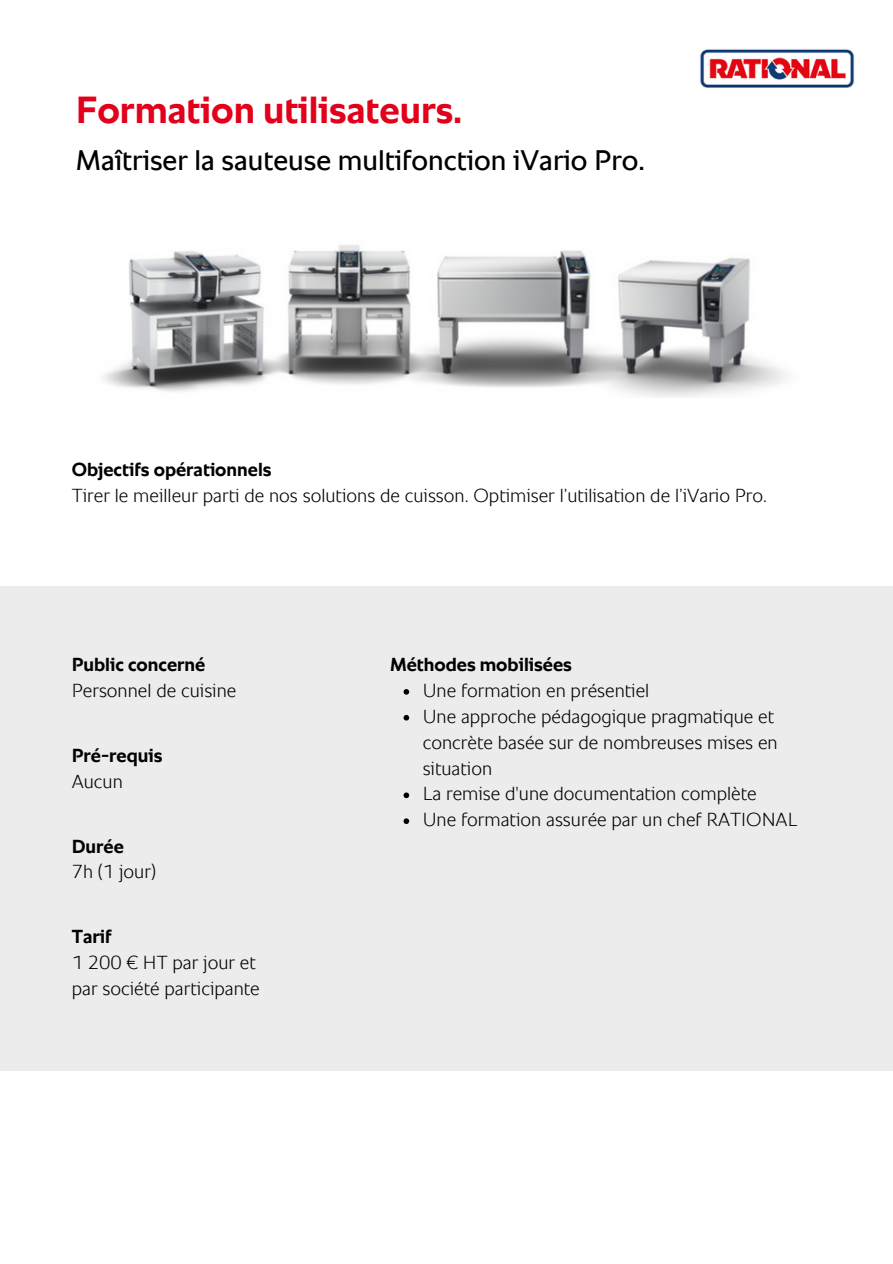
<style>
.page{position:relative;width:893px;height:1264px;background:#fff}
.page>*{position:absolute;margin:0;border:0;box-sizing:border-box;transform-origin:0 0}
.t1{font:700 38.4px "RATIONAL Sans TT";color:#e2001a}
.t2{font:28.8px "RATIONAL Sans TT";color:#000}
.t3{font:300 19.2px/25.8px "RATIONAL Sans TT";color:#000}
.t4{font:700 19.2px "RATIONAL Sans TT";color:#000}
</style>
<div class="page">
<div style="left:0;top:586px;width:892px;height:484px;background:#ececec"></div>
<img style="left:700px;top:49px;width:155px;height:39px">
<img style="left:103px;top:245px;width:683px;height:153px">
<svg style="left:403px;top:689px;width:6px;height:5px"></svg>
<svg style="left:403px;top:715px;width:6px;height:5px"></svg>
<svg style="left:403px;top:792px;width:6px;height:6px"></svg>
<svg style="left:403px;top:818px;width:6px;height:6px"></svg>
<p class="t1" style="left:76px;top:87px;width:388px">Formation utilisateurs.</p>
<p class="t2" style="left:76px;top:143px;width:570px">Maîtriser la sauteuse multifonction iVario Pro.</p>
<p class="t4" style="left:72px;top:458px;width:201px">Objectifs opérationnels</p>
<p class="t3" style="left:72px;top:483px;width:697px">Tirer le meilleur parti de nos solutions de cuisson. Optimiser l’utilisation de l’iVario Pro.</p>
<p class="t4" style="left:72px;top:653px;width:135px">Public concerné</p>
<p class="t3" style="left:72px;top:678px;width:166px">Personnel de cuisine</p>
<p class="t4" style="left:72px;top:743px;width:92px">Pré-requis</p>
<p class="t3" style="left:72px;top:769px;width:53px">Aucun</p>
<p class="t4" style="left:72px;top:834px;width:54px">Durée</p>
<p class="t3" style="left:72px;top:859px;width:86px">7h (1 jour)</p>
<p class="t4" style="left:72px;top:925px;width:41px">Tarif</p>
<p class="t3" style="left:72px;top:950px;width:189px">1 200 € HT par jour et par société participante</p>
<p class="t4" style="left:390px;top:653px;width:183px">Méthodes mobilisées</p>
<p class="t3" style="left:422px;top:678px;width:228px">Une formation en présentiel</p>
<p class="t3" style="left:422px;top:704px;width:356px">Une approche pédagogique pragmatique et concrète basée sur de nombreuses mises en situation</p>
<p class="t3" style="left:422px;top:781px;width:335px">La remise d'une documentation complète</p>
<p class="t3" style="left:422px;top:807px;width:376px">Une formation assurée par un chef RATIONAL</p>
</div>
